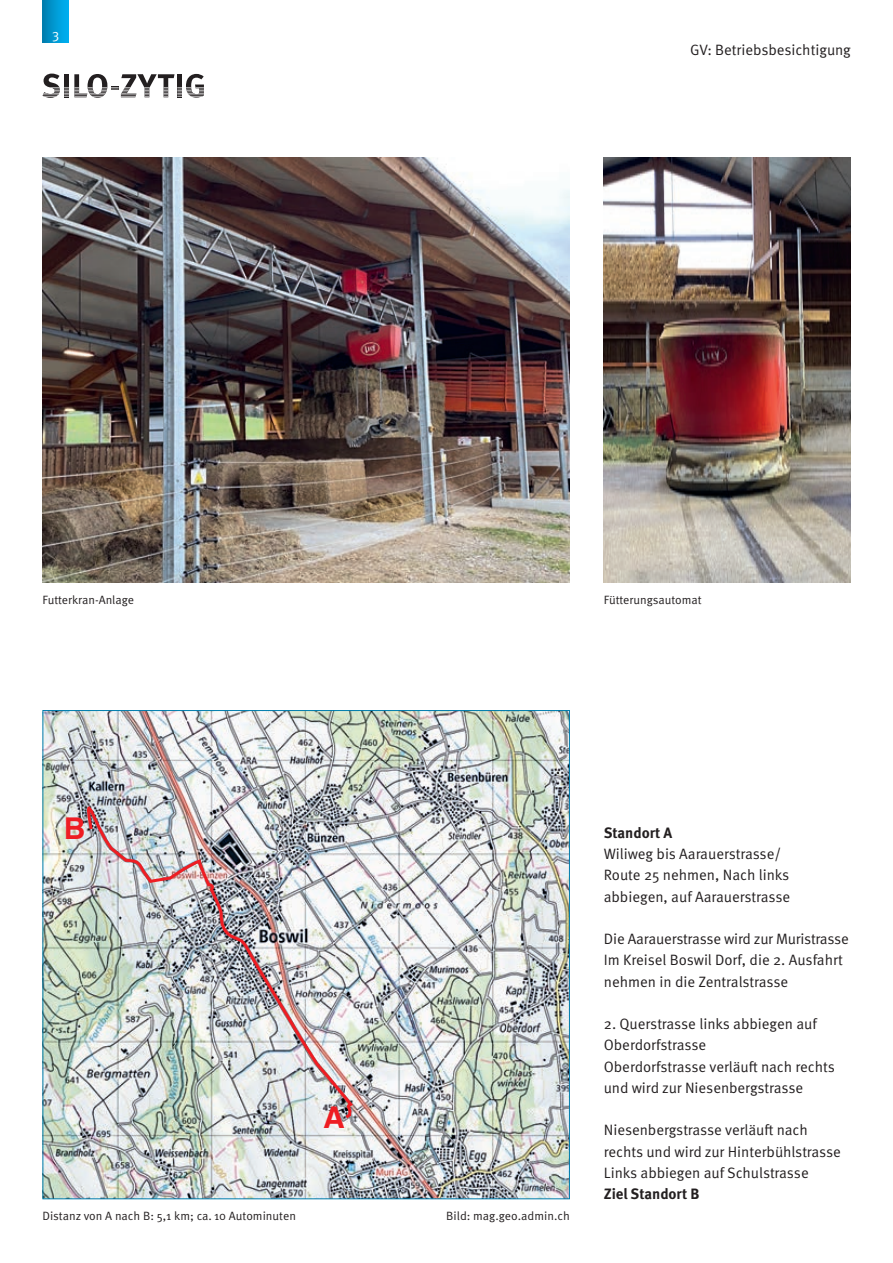
<style>
.page{position:relative;width:893px;height:1263px;background:#fff}
.page>*{position:absolute;margin:0;border:0;box-sizing:border-box;transform-origin:0 0}
.t1{font:700 30px "Helvetica";color:#ee1d23}
.t2{font:15px/21.3px "Meta Pro Norm";letter-spacing:-.005em;color:#231f20}
.t3{font:700 15px "Meta Pro";color:#231f20}
.t4{font:12px "Meta Pro Norm";color:#231f20}
.t5{font:12px "Meta Plus Normal Caps";color:#fff}
</style>
<div class="page">
<svg style="left:43px;top:74px;width:161px;height:24px"></svg>
<svg style="left:43px;top:0;width:25px;height:43px"></svg>
<img style="left:43px;top:157px;width:527px;height:426px">
<img style="left:604px;top:157px;width:246px;height:426px">
<img style="left:45px;top:712px;width:523px;height:485px">
<img style="left:181px;top:859px;width:174px;height:262px">
<img style="left:85px;top:784px;width:104px;height:100px">
<p class="t5" style="left:52px;top:30px;width:8px">3</p>
<p class="t2" style="left:690px;top:38px;width:162px">GV: Betriebsbesichtigung</p>
<p class="t4" style="left:43px;top:591px;width:93px">Futterkran-Anlage</p>
<p class="t4" style="left:604px;top:591px;width:99px">Fütterungsautomat</p>
<h1 class="t1" style="left:64px;top:804px;width:23px">B</h1>
<h1 class="t1" style="left:323px;top:1093px;width:23px">A</h1>
<p class="t4" style="left:43px;top:1207px;width:255px">Distanz von A nach B: 5,1 km; ca. 10 Autominuten</p>
<p class="t4" style="left:446px;top:1207px;width:125px">Bild: mag.geo.admin.ch</p>
<p class="t3" style="left:604px;top:821px;width:70px">Standort A</p>
<p class="t2" style="left:604px;top:842px;width:188px">Wiliweg bis Aarauerstrasse/<br>Route 25 nehmen, Nach links abbiegen, auf Aarauerstrasse</p>
<p class="t2" style="left:604px;top:927px;width:247px">Die Aarauerstrasse wird zur Muristrasse<br>Im Kreisel Boswil Dorf, die 2. Ausfahrt nehmen in die Zentralstrasse</p>
<p class="t2" style="left:604px;top:1012px;width:233px">2. Querstrasse links abbiegen auf<br>Oberdorfstrasse<br>Oberdorfstrasse verläuft nach rechts und wird zur Niesenbergstrasse</p>
<p class="t2" style="left:604px;top:1118px;width:239px">Niesenbergstrasse verläuft nach rechts und wird zur Hinterbühlstrasse<br>Links abbiegen auf Schulstrasse</p>
<p class="t3" style="left:604px;top:1182px;width:97px">Ziel Standort B</p>
</div>
